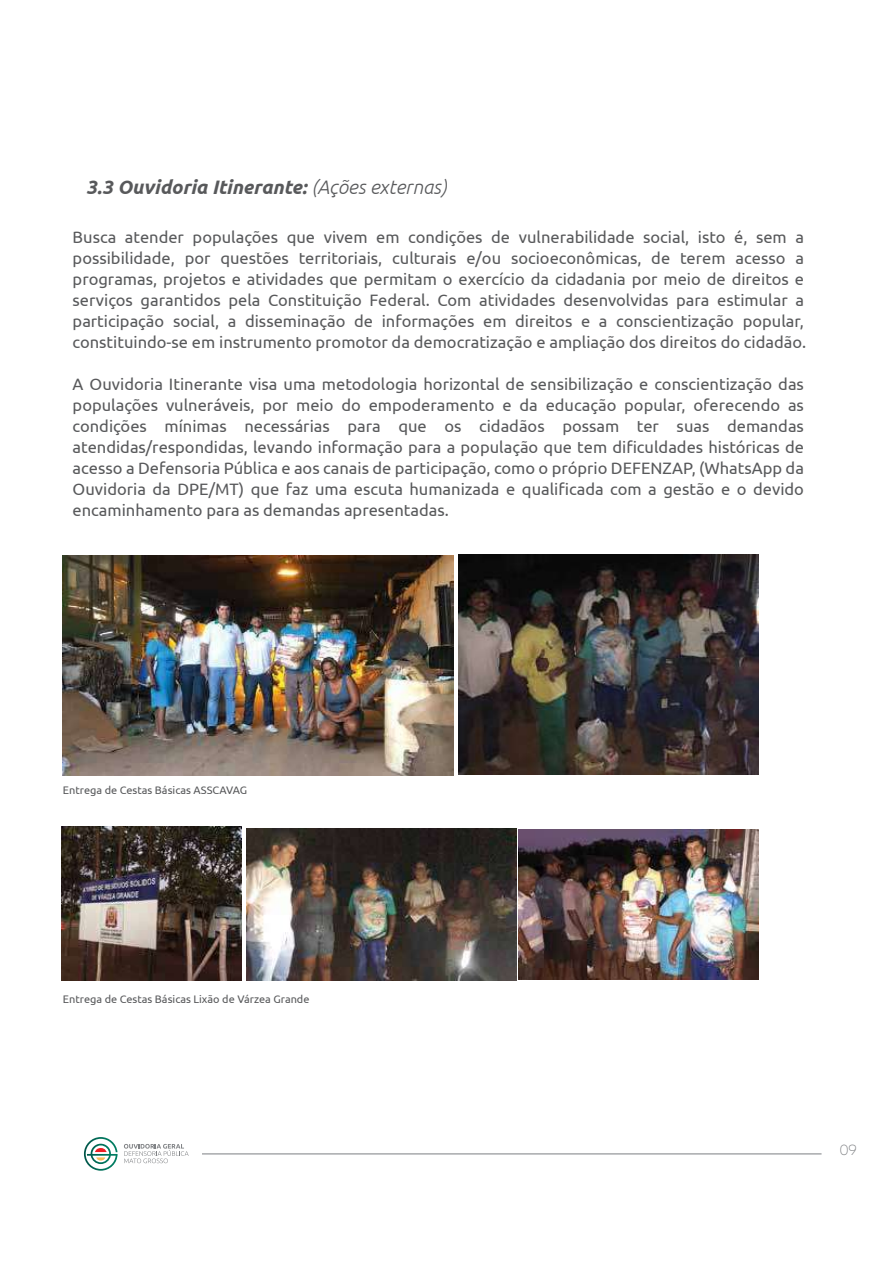
<style>
.page{position:relative;width:893px;height:1263px;background:#fff}
.page>*{position:absolute;margin:0;border:0;box-sizing:border-box;transform-origin:0 0}
.t1{font:italic 700 19.5px "Ubuntu";color:#58595b}
.t2{font:16.5px/21px "Ubuntu";color:#58595b}
.t3{font:100 15px "Neris";color:#808285}
.t4{font:10.95px "Ubuntu";color:#58595b}
.s1{font-weight:300}
</style>
<div class="page">
<svg style="left:84px;top:1137px;width:34px;height:34px"></svg>
<svg style="left:124px;top:1144px;width:65px;height:19px"></svg>
<hr style="left:202px;top:1153px;width:619px;height:1px;background:#a7a9ac">
<img style="left:63px;top:556px;width:390px;height:219px">
<img style="left:458px;top:555px;width:301px;height:219px">
<img style="left:518px;top:829px;width:241px;height:151px">
<img style="left:62px;top:826px;width:179px;height:154px">
<img style="left:246px;top:828px;width:270px;height:152px">
<p class="t1" style="left:86px;top:175px;width:363px">3.3 Ouvidoria Itinerante: <span class="s1">(Ações externas)</span></p>
<p class="t2" style="left:73px;top:226px;width:735px">Busca atender populações que vivem em condições de vulnerabilidade social, isto é, sem a possibilidade, por questões territoriais, culturais e/ou socioeconômicas, de terem acesso a programas, projetos e atividades que permitam o exercício da cidadania por meio de direitos e serviços garantidos pela Constituição Federal. Com atividades desenvolvidas para estimular a participação social, a disseminação de informações em direitos e a conscientização popular, constituindo-se em instrumento promotor da democratização e ampliação dos direitos do cidadão.</p>
<p class="t2" style="left:73px;top:373px;width:733px;text-align:justify">A Ouvidoria Itinerante visa uma metodologia horizontal de sensibilização e conscientização das populações vulneráveis, por meio do empoderamento e da educação popular, oferecendo as condições mínimas necessárias para que os cidadãos possam ter suas demandas atendidas/respondidas, levando informação para a população que tem dificuldades históricas de acesso a Defensoria Pública e aos canais de participação, como o próprio DEFENZAP, (WhatsApp da Ouvidoria da DPE/MT) que faz uma escuta humanizada e qualificada com a gestão e o devido encaminhamento para as demandas apresentadas.</p>
<p class="t4" style="left:63px;top:783px;width:186px">Entrega de Cestas Básicas ASSCAVAG</p>
<p class="t4" style="left:63px;top:992px;width:248px">Entrega de Cestas Básicas Lixão de Várzea Grande</p>
<p class="t3" style="left:839px;top:1141px;width:19px">09</p>
</div>
